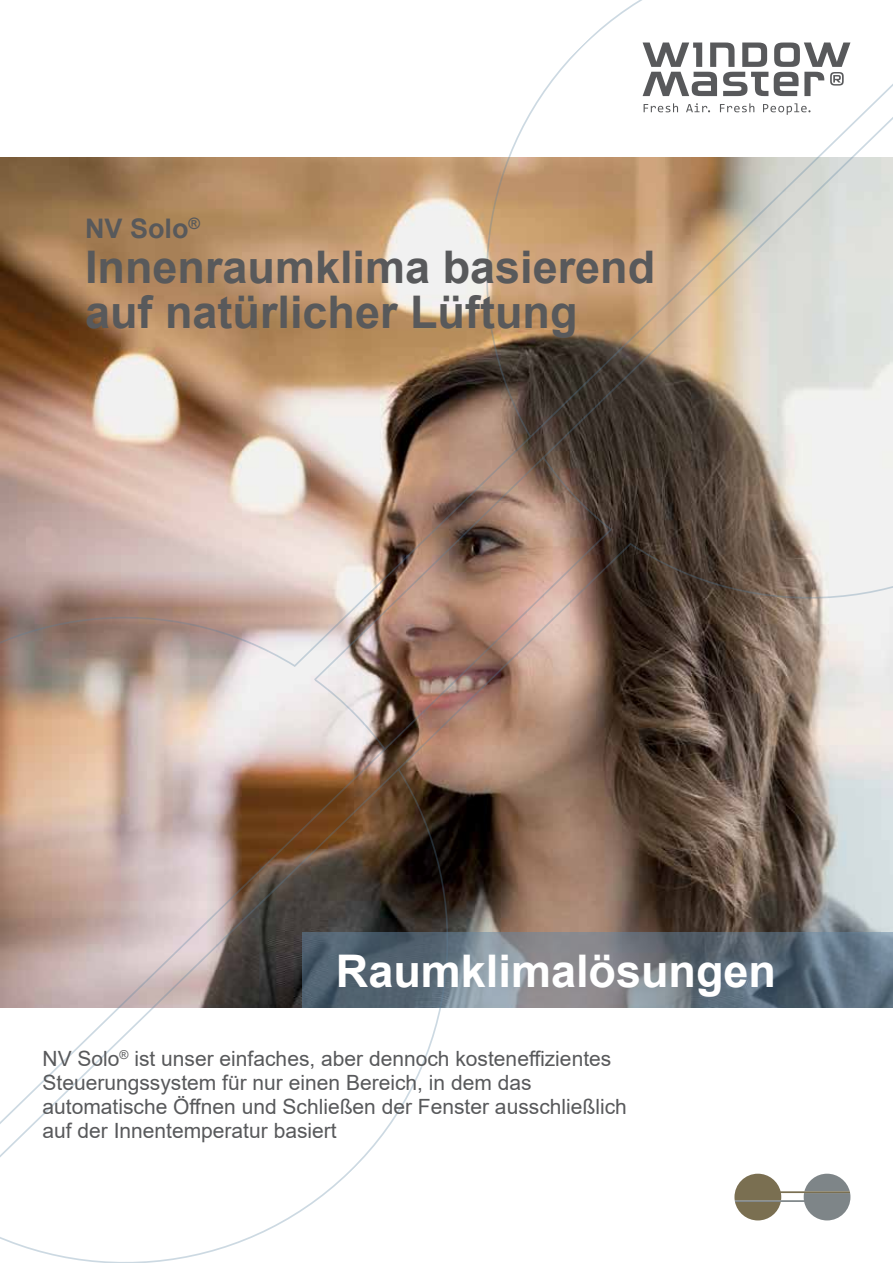
<style>
.page{position:relative;width:893px;height:1263px;background:#fff}
.page>*{position:absolute;margin:0;border:0;box-sizing:border-box;transform-origin:0 0}
.t1{font:700 45px/45px "Arial";color:#58595b}
.t2{font:700 45px "Arial";color:#fff}
.t3{font:700 27px "Arial";color:#58595b}
.t4{font:21px/24px "Arial";color:#58595b}
</style>
<div class="page">
<img style="left:0;top:0;width:893px;height:1263px">
<svg style="left:774px;top:43px;width:76px;height:53px"></svg>
<svg style="left:643px;top:43px;width:125px;height:53px"></svg>
<svg style="left:644px;top:103px;width:34px;height:9px"></svg>
<svg style="left:686px;top:103px;width:24px;height:9px"></svg>
<svg style="left:720px;top:103px;width:34px;height:9px"></svg>
<svg style="left:763px;top:103px;width:47px;height:12px"></svg>
<svg style="left:734px;top:1174px;width:116px;height:46px"></svg>
<svg style="left:302px;top:932px;width:591px;height:76px;background:#697681"></svg>
<p class="t3" style="left:85px;top:209px;width:117px">NV Solo<sup>®</sup></p>
<h1 class="t1" style="left:85px;top:245px;width:572px">Innenraumklima basierend auf natürlicher Lüftung</h1>
<h1 class="t2" style="left:336px;top:939px;width:442px">Raumklimalösungen</h1>
<p class="t4" style="left:43px;top:1046px;width:586px">NV Solo<sup>®</sup> ist unser einfaches, aber dennoch kosteneffizientes Steuerungssystem für nur einen Bereich, in dem das automatische Öffnen und Schließen der Fenster ausschließlich auf der Innentemperatur basiert</p>
</div>
